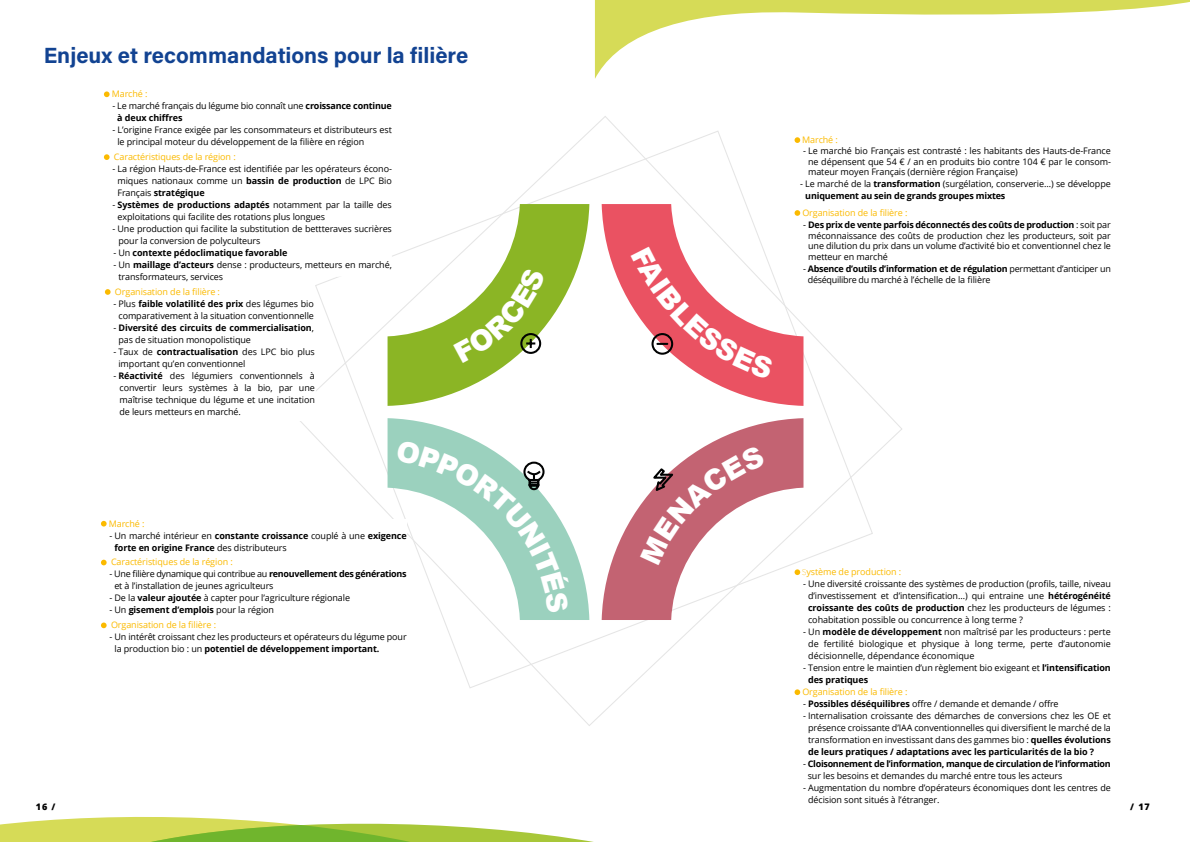
<style>
.page{position:relative;width:1190px;height:842px;background:#fff}
.page>*{position:absolute;margin:0;border:0;box-sizing:border-box;transform-origin:0 0}
.t1{font:700 22px "Acumin Pro";color:#124392}
.t2{font:9px/12px "Open Sans";letter-spacing:-.01em;color:#000}
.t3{font:700 9px/12px "Open Sans";letter-spacing:-.02em;color:#000}
.t4{font:9px/14.8px "Open Sans";letter-spacing:-.01em;color:#fbba00}
.t5{font:9px/10.8px "Open Sans";letter-spacing:-.03em;color:#000}
.t6{font:800 9px "Open Sans";color:#000}
.s1{font-weight:700}
.s2{font-weight:400}
.s3{color:#000}
.s4{font-weight:700;color:#000}
.s5{font-family:"Source Sans Pro";font-weight:200}
</style>
<div class="page">
<svg style="left:595px;top:0;width:595px;height:79px"></svg>
<svg style="left:0;top:817px;width:594px;height:25px"></svg>
<svg style="left:314px;top:130px;width:560px;height:559px"></svg>
<svg style="left:602px;top:418px;width:202px;height:202px"></svg>
<svg style="left:602px;top:204px;width:202px;height:202px"></svg>
<svg style="left:392px;top:204px;width:197px;height:202px"></svg>
<svg style="left:388px;top:418px;width:201px;height:202px"></svg>
<div style="left:101px;top:520px;width:306px;height:160px;background:#fff"></div>
<svg style="left:101px;top:521px;width:6px;height:6px"></svg>
<svg style="left:101px;top:560px;width:6px;height:5px"></svg>
<svg style="left:101px;top:623px;width:6px;height:5px"></svg>
<svg style="left:104px;top:97px;width:288px;height:324px"></svg>
<svg style="left:104px;top:91px;width:6px;height:6px"></svg>
<svg style="left:104px;top:154px;width:6px;height:6px"></svg>
<svg style="left:105px;top:289px;width:6px;height:6px"></svg>
<div style="left:795px;top:136px;width:316px;height:161px;background:#fff"></div>
<svg style="left:795px;top:137px;width:5px;height:6px"></svg>
<svg style="left:795px;top:210px;width:5px;height:6px"></svg>
<div style="left:795px;top:568px;width:316px;height:267px;background:#fff"></div>
<svg style="left:795px;top:569px;width:5px;height:6px"></svg>
<svg style="left:795px;top:689px;width:5px;height:6px"></svg>
<svg style="left:453px;top:267px;width:93px;height:96px"></svg>
<svg style="left:631px;top:247px;width:143px;height:132px"></svg>
<svg style="left:640px;top:445px;width:125px;height:121px"></svg>
<svg style="left:396px;top:440px;width:174px;height:173px"></svg>
<h1 class="t1" style="left:44px;top:40px;width:426px">Enjeux et recommandations pour la filière</h1>
<p class="t4" style="left:112px;top:86px;width:37px">Marché :</p>
<p class="t2" style="left:117px;top:100px;width:276px;text-indent:-5px">- Le marché français du légume bio connaît une <span class="s1">croissance continue à deux chiffres</span></p>
<p class="t2" style="left:117px;top:124px;width:276px;text-indent:-5px">- L’origine France exigée par les consommateurs et distributeurs est le principal moteur du développement de la filière en région</p>
<p class="t4" style="left:114px;top:149px;width:123px">Caractéristiques de la région :</p>
<p class="t2" style="left:117px;top:162px;width:276px;text-align:justify;text-indent:-5px">- La région Hauts-de-France est identifiée par les opérateurs écono&shy;miques nationaux comme un <span class="s1">bassin de production</span> de LPC Bio Français <span class="s1">stratégique</span></p>
<p class="t2" style="left:117px;top:198px;width:276px;text-indent:-5px">- <span class="s1">Systèmes de productions adaptés</span> notamment par la taille des exploitations qui facilite des rotations plus longues</p>
<p class="t2" style="left:118px;top:222px;width:275px;text-indent:-6px">- Une production qui facilite la substitution de bettteraves sucrières pour la conversion de polyculteurs</p>
<p class="t3" style="left:113px;top:246px;width:175px"><span class="s2">- Un</span> contexte pédoclimatique favorable</p>
<p class="t2" style="left:118px;top:258px;width:275px;text-indent:-5px">- Un <span class="s1">maillage d’acteurs</span> dense : producteurs, metteurs en marché, transformateurs, services</p>
<p class="t4" style="left:115px;top:284px;width:107px">Organisation de la filière :</p>
<p class="t2" style="left:113px;top:297px;width:202px;text-align:center">- Plus <span class="s1">faible volatilité des prix</span> des légumes bio comparativement à la situation conventionnelle</p>
<p class="t3" style="left:118px;top:321px;width:197px;text-indent:-5px"><span class="s2">-</span> Diversité des circuits de commercialisation<span class="s2">, pas de situation monopolistique</span></p>
<p class="t2" style="left:118px;top:345px;width:198px;text-indent:-5px">- Taux de <span class="s1">contractualisation</span> des LPC bio plus important qu’en conventionnel</p>
<p class="t2" style="left:119px;top:369px;width:197px;text-align:justify;text-indent:-6px">- <span class="s1">Réactivité</span> des légumiers conventionnels à convertir leurs systèmes à la bio, par une maîtrise technique du légume et une incitation de leurs metteurs en marché.</p>
<p class="t4" style="left:802px;top:132px;width:37px">Marché :</p>
<p class="t2" style="left:808px;top:145px;width:304px;line-height:10.8px;text-align:justify;text-indent:-5px">- Le marché bio Français est contrasté : les habitants des Hauts-de-France ne dépensent que 54 € / an en produits bio contre 104 € par le consom&shy;mateur moyen Français (dernière région Française)</p>
<p class="t3" style="left:805px;top:178px;width:307px;text-indent:-5px"><span class="s2">- Le marché de la</span> transformation <span class="s2">(surgélation, conserverie…) se développe </span>uniquement au sein de grands groupes mixtes</p>
<p class="t4" style="left:802px;top:205px;width:107px">Organisation de la filière :</p>
<p class="t2" style="left:808px;top:219px;width:304px;line-height:10.8px;text-align:justify;text-indent:-5px">- <span class="s1">Des prix de vente parfois déconnectés des coûts de production</span> : soit par méconnaissance des coûts de production chez les producteurs, soit par une dilution du prix dans un volume d’activité bio et conventionnel chez le metteur en marché</p>
<p class="t5" style="left:808px;top:263px;width:305px;text-indent:-5px">- <span class="s1">Absence d’outils d’information et de régulation</span> permettant d’anticiper un déséquilibre du marché à l’échelle de la filière</p>
<p class="t4" style="left:109px;top:516px;width:37px">Marché :</p>
<p class="t3" style="left:115px;top:529px;width:294px;text-indent:-5px"><span class="s2">- Un marché intérieur en</span> constante croissance <span class="s2">couplé à une</span> exigence forte en origine France <span class="s2">des distributeurs</span></p>
<p class="t4" style="left:111px;top:554px;width:123px">Caractéristiques de la région :</p>
<p class="t2" style="left:114px;top:568px;width:294px;text-indent:-5px">- Une filière dynamique qui contribue au <span class="s1">renouvellement des générations </span>et à l’installation de jeunes agriculteurs</p>
<p class="t2" style="left:109px;top:592px;width:242px">- De la <span class="s1">valeur ajoutée</span> à capter pour l’agriculture régionale</p>
<p class="t4" style="left:109px;top:602px;width:166px"><span class="s3">- Un</span> <span class="s4">gisement d’emplois</span> <span class="s3">pour la région<br></span>Organisation de la filière :</p>
<p class="t2" style="left:115px;top:631px;width:294px;text-indent:-5px">- Un intérêt croissant chez les producteurs et opérateurs du légume pour la production bio : un <span class="s1">potentiel de développement important.</span></p>
<p class="t4" style="left:802px;top:564px;width:101px"><span class="s5">S</span>ystème de production :</p>
<p class="t2" style="left:808px;top:578px;width:304px;text-align:justify;text-indent:-5px">- Une diversité croissante des systèmes de production (profils, taille, niveau d’investissement et d’intensification…) qui entraine une <span class="s1">hétérogénéité croissante des coûts de production</span> chez les producteurs de légumes : cohabitation possible ou concurrence à long terme ?</p>
<p class="t2" style="left:808px;top:626px;width:304px;text-align:justify;text-indent:-5px">- Un <span class="s1">modèle de développement</span> non maîtrisé par les producteurs : perte de fertilité biologique et physique à long terme, perte d’autonomie décisionnelle, dépendance économique</p>
<p class="t2" style="left:808px;top:662px;width:304px;text-indent:-5px">- Tension entre le maintien d’un règlement bio exigeant et <span class="s1">l’intensification des pratiques</span></p>
<p class="t4" style="left:802px;top:684px;width:107px">Organisation de la filière :</p>
<p class="t2" style="left:803px;top:698px;width:257px">- <span class="s1">Possibles déséquilibres</span> offre / demande et demande / offre</p>
<p class="t2" style="left:808px;top:710px;width:304px;text-align:justify;text-indent:-5px">- Internalisation croissante des démarches de conversions chez les OE et présence croissante d’IAA conventionnelles qui diversifient le marché de la transformation en investissant dans des gammes bio : <span class="s1">quelles évolutions de leurs pratiques / adaptations avec les particularités de la bio ?</span></p>
<p class="t3" style="left:808px;top:758px;width:305px;text-indent:-5px"><span class="s2">-</span> Cloisonnement de l’information, manque de circulation de l’information <span class="s2">sur les besoins et demandes du marché entre tous les acteurs</span></p>
<p class="t2" style="left:808px;top:782px;width:304px;text-indent:-5px">- Augmentation du nombre d’opérateurs économiques dont les centres de décision sont situés à l’étranger.</p>
<p class="t6" style="left:36px;top:800px;width:21px">16 /</p>
<p class="t6" style="left:1130px;top:800px;width:21px">/ 17</p>
</div>
